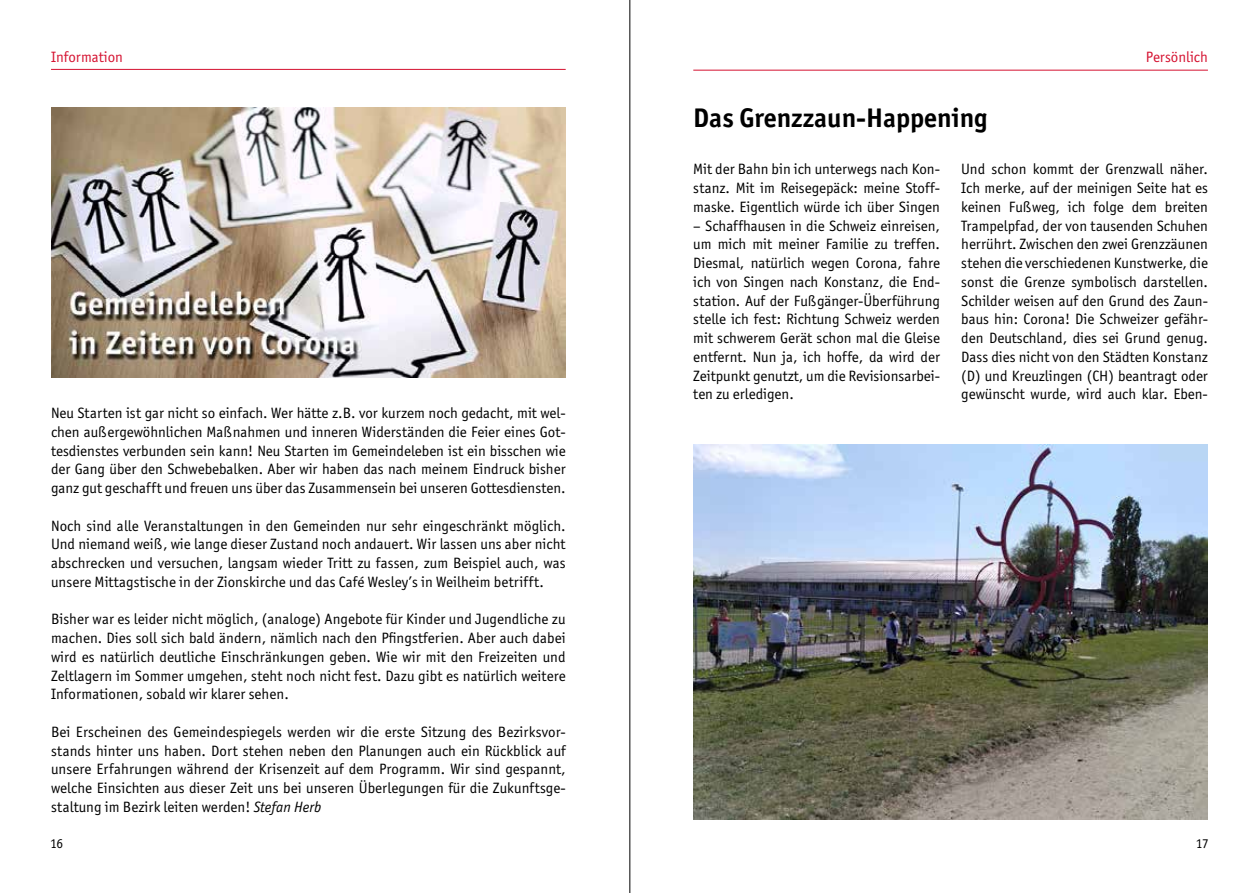
<style>
.page{position:relative;width:1259px;height:893px;background:#fff}
.page>*{position:absolute;margin:0;border:0;box-sizing:border-box;transform-origin:0 0}
.t1{font:700 27px "Officina Sans ITC Std";color:#000}
.t2{font:15px/18.8px "Officina Sans ITC Std";color:#000;text-align:justify}
.t3{font:15px "Officina Sans ITC Std";color:#d51130}
.t4{font:13.5px "Officina Sans ITC Std";color:#000}
.s1{font-style:italic}
</style>
<div class="page">
<hr style="left:51px;top:69px;width:515px;height:1px;background:#d51130">
<hr style="left:693px;top:70px;width:515px;height:1px;background:#d51130">
<img style="left:51px;top:107px;width:515px;height:270px">
<img style="left:693px;top:445px;width:515px;height:375px">
<hr style="left:629px;top:0;width:1px;height:893px;background:#000">
<p class="t3" style="left:51px;top:48px;width:74px">Information</p>
<p class="t3" style="left:1145px;top:48px;width:64px">Persönlich</p>
<p class="t2" style="left:51px;top:404px;width:516px">Neu Starten ist gar nicht so einfach. Wer hätte z.B. vor kurzem noch gedacht, mit wel&shy;chen außergewöhnlichen Maßnahmen und inneren Widerständen die Feier eines Got&shy;tesdienstes verbunden sein kann! Neu Starten im Gemeindeleben ist ein bisschen wie der Gang über den Schwebebalken. Aber wir haben das nach meinem Eindruck bisher ganz gut geschafft und freuen uns über das Zusammensein bei unseren Gottesdiensten.</p>
<p class="t2" style="left:51px;top:516px;width:516px">Noch sind alle Veranstaltungen in den Gemeinden nur sehr eingeschränkt möglich.<br>Und niemand weiß, wie lange dieser Zustand noch andauert. Wir lassen uns aber nicht abschrecken und versuchen, langsam wieder Tritt zu fassen, zum Beispiel auch, was unsere Mittagstische in der Zionskirche und das Café Wesley’s in Weilheim betrifft.</p>
<p class="t2" style="left:51px;top:610px;width:516px">Bisher war es leider nicht möglich, (analoge) Angebote für Kinder und Jugendliche zu machen. Dies soll sich bald ändern, nämlich nach den Pfingstferien. Aber auch dabei wird es natürlich deutliche Einschränkungen geben. Wie wir mit den Freizeiten und Zeltlagern im Sommer umgehen, steht noch nicht fest. Dazu gibt es natürlich weitere Informationen, sobald wir klarer sehen.</p>
<p class="t2" style="left:51px;top:722px;width:516px">Bei Erscheinen des Gemeindespiegels werden wir die erste Sitzung des Bezirksvor&shy;stands hinter uns haben. Dort stehen neben den Planungen auch ein Rückblick auf unsere Erfahrungen während der Krisenzeit auf dem Programm. Wir sind gespannt, welche Einsichten aus dieser Zeit uns bei unseren Überlegungen für die Zukunftsge&shy;staltung im Bezirk leiten werden! <span class="s1">Stefan Herb</span></p>
<h1 class="t1" style="left:693px;top:101px;width:296px">Das Grenzzaun-Happening</h1>
<p class="t2" style="left:693px;top:160px;width:248px">Mit der Bahn bin ich unterwegs nach Kon&shy;stanz. Mit im Reisegepäck: meine Stoff&shy;maske. Eigentlich würde ich über Singen</p>
<p class="t2" style="left:693px;top:216px;width:248px">– Schaffhausen in die Schweiz einreisen, um mich mit meiner Familie zu treffen.<br>Diesmal, natürlich wegen Corona, fahre ich von Singen nach Konstanz, die End&shy;station. Auf der Fußgänger-Überführung stelle ich fest: Richtung Schweiz werden mit schwerem Gerät schon mal die Gleise entfernt. Nun ja, ich hoffe, da wird der Zeitpunkt genutzt, um die Revisionsarbei&shy;ten zu erledigen.</p>
<p class="t2" style="left:961px;top:160px;width:248px">Und schon kommt der Grenzwall näher.<br>Ich merke, auf der meinigen Seite hat es keinen Fußweg, ich folge dem breiten Trampelpfad, der von tausenden Schuhen herrührt. Zwischen den zwei Grenzzäunen stehen die verschiedenen Kunstwerke, die sonst die Grenze symbolisch darstellen.<br>Schilder weisen auf den Grund des Zaun&shy;baus hin: Corona! Die Schweizer gefähr&shy;den Deutschland, dies sei Grund genug.<br>Dass dies nicht von den Städten Konstanz (D) und Kreuzlingen (CH) beantragt oder gewünscht wurde, wird auch klar. Eben-</p>
<p class="t4" style="left:50px;top:836px;width:15px">16</p>
<p class="t4" style="left:1195px;top:836px;width:14px">17</p>
</div>
